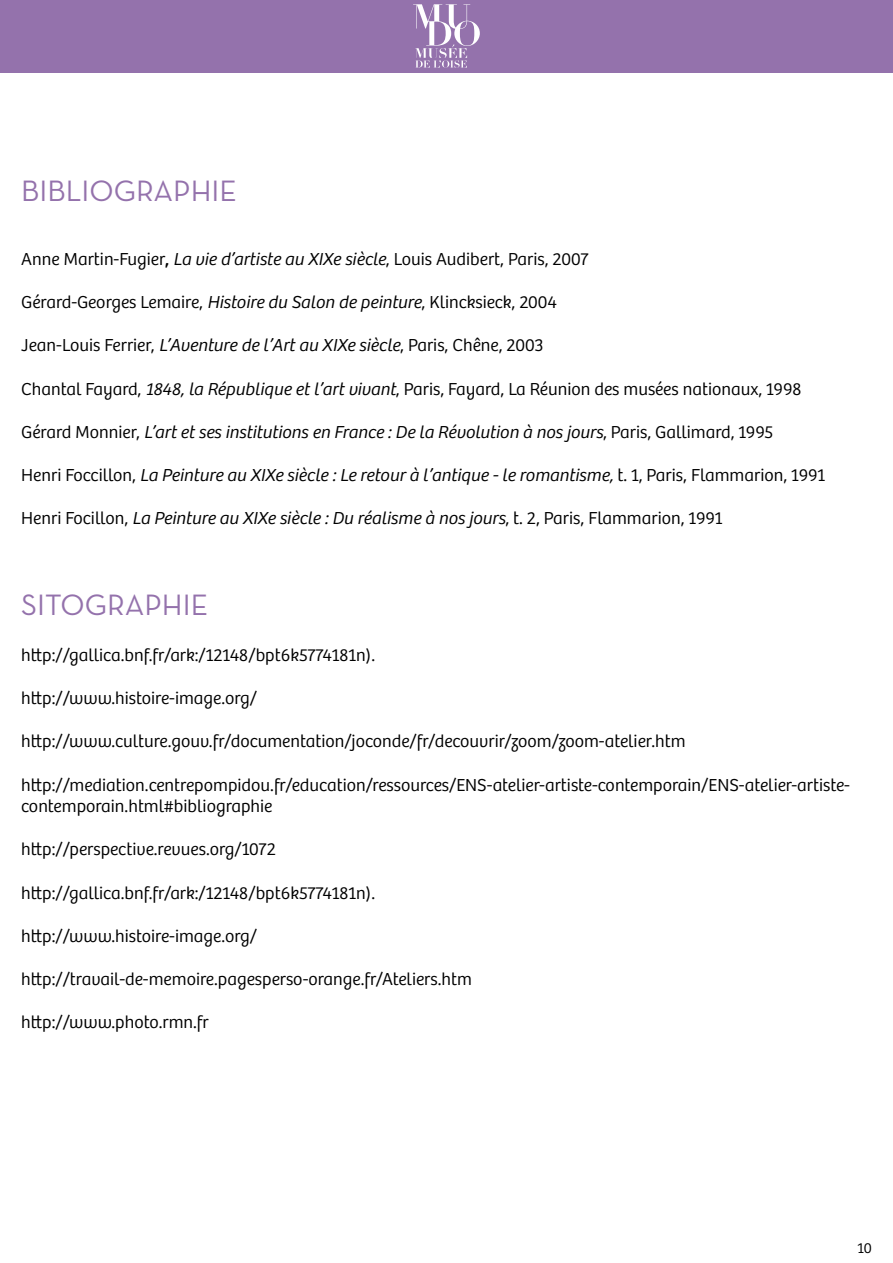
<style>
.page{position:relative;width:893px;height:1263px;background:#fff}
.page>*{position:absolute;margin:0;border:0;box-sizing:border-box;transform-origin:0 0}
.t1{font:30px "Neutra Text";color:#9472ac}
.t2{font:300 18px/21.6px "Bree";color:#000}
.t3{font:italic 300 18px "Bree";color:#000}
.t4{font:300 15px "Bree";color:#000}
.s1{font-weight:400}
.s2{font-style:italic}
.s3{font-style:normal}
</style>
<div class="page">
<div style="left:0;top:0;width:893px;height:72px;background:#9472ac"></div>
<svg style="left:413px;top:4px;width:67px;height:64px"></svg>
<h1 class="t1" style="left:21px;top:173px;width:217px">BIBLIOGRAPHIE</h1>
<p class="t2" style="left:21px;top:249px;width:569px">Anne Martin-Fugier<span class="s1">,</span> <span class="s2">La vie d’artiste au XIXe siècle</span>, Louis Audibert, Paris, 2007</p>
<p class="t2" style="left:21px;top:292px;width:537px">Gérard-Georges Lemaire, <span class="s2">Histoire du Salon de peinture</span>, Klincksieck, 2004</p>
<p class="t2" style="left:21px;top:335px;width:524px">Jean-Louis Ferrier, <span class="s2">L’Aventure de l’Art au XIXe siècle</span>, Paris, Chêne, 2003</p>
<p class="t2" style="left:21px;top:378px;width:782px">Chantal Fayard, <span class="s2">1848, la République et l’art vivant</span>, Paris, Fayard, La Réunion des musées nationaux, 1998</p>
<p class="t3" style="left:21px;top:422px;width:754px"><span class="s3">Gérard Monnier,</span> L’art et ses institutions en France : De la Révolution à nos jours<span class="s3">, Paris, Gallimard, 1995</span></p>
<p class="t3" style="left:21px;top:465px;width:805px"><span class="s3">Henri Foccillon,</span> La Peinture au XIXe siècle : Le retour à l’antique - le romantisme, <span class="s3">t. 1, Paris, Flammarion, 1991</span></p>
<p class="t3" style="left:21px;top:508px;width:703px"><span class="s3">Henri Focillon,</span> La Peinture au XIXe siècle : Du réalisme à nos jours<span class="s3">, t. 2, Paris, Flammarion, 1991</span></p>
<h1 class="t1" style="left:21px;top:587px;width:188px">SITOGRAPHIE</h1>
<p class="t2" style="left:21px;top:645px;width:355px">http://gallica.bnf.fr/ark:/12148/bpt6k5774181n).</p>
<p class="t2" style="left:21px;top:688px;width:237px">http://www.histoire-image.org/</p>
<p class="t2" style="left:21px;top:731px;width:666px">http://www.culture.gouv.fr/documentation/joconde/fr/decouvrir/zoom/zoom-atelier.htm</p>
<p class="t2" style="left:21px;top:774px;width:830px">http://mediation.centrepompidou.fr/education/ressources/ENS-atelier-artiste-contemporain/ENS-atelier-artiste&shy;contemporain.html#bibliographie</p>
<p class="t2" style="left:21px;top:839px;width:256px">http://perspective.revues.org/1072</p>
<p class="t2" style="left:21px;top:882px;width:355px">http://gallica.bnf.fr/ark:/12148/bpt6k5774181n).</p>
<p class="t2" style="left:21px;top:925px;width:237px">http://www.histoire-image.org/</p>
<p class="t2" style="left:21px;top:969px;width:452px">http://travail-de-memoire.pagesperso-orange.fr/Ateliers.htm</p>
<p class="t2" style="left:21px;top:1012px;width:189px">http://www.photo.rmn.fr</p>
<p class="t4" style="left:857px;top:1239px;width:16px">10</p>
</div>
